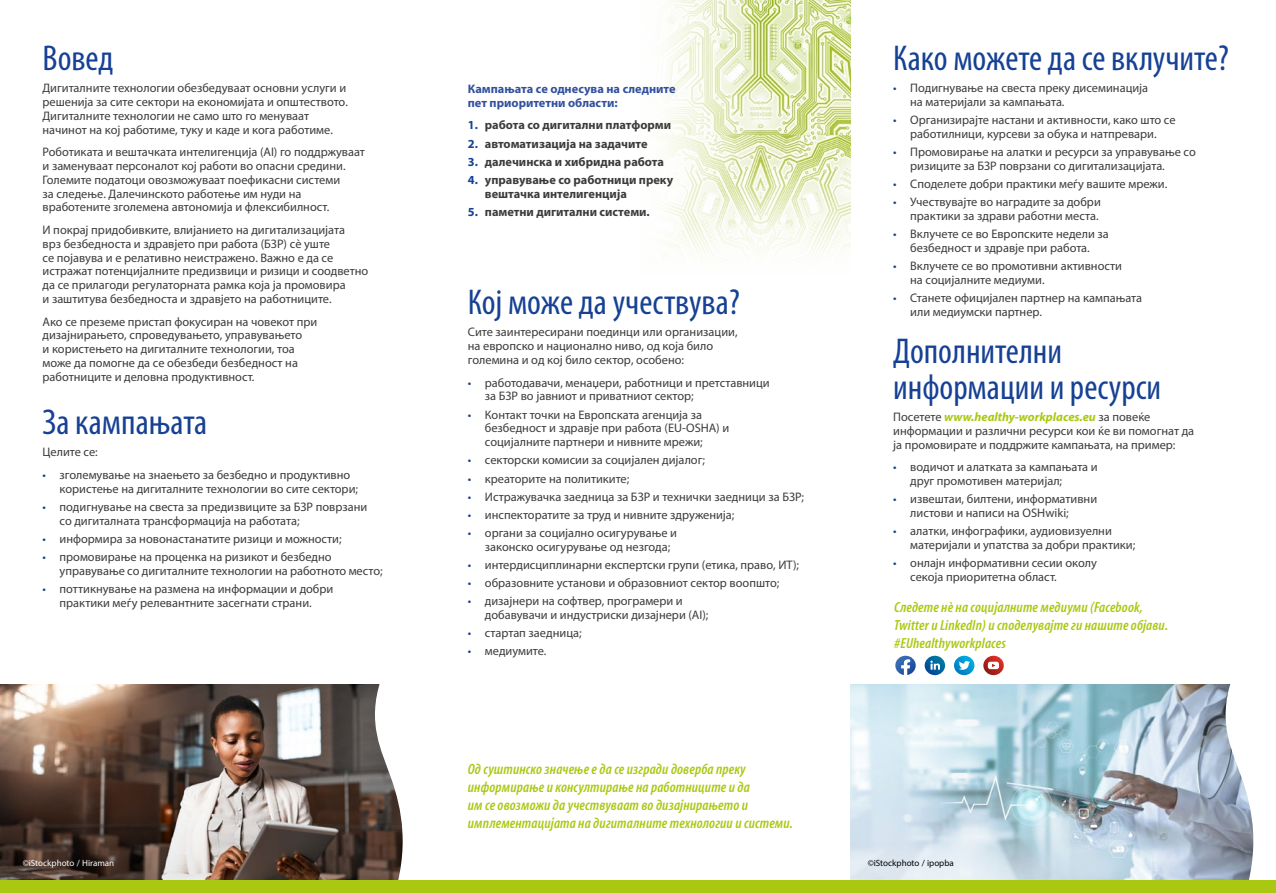
<style>
.page{position:relative;width:1276px;height:893px;background:#fff}
.page>*{position:absolute;margin:0;border:0;box-sizing:border-box;transform-origin:0 0}
.Title_H1{font:condensed 36px/36px "Myriad Pro";color:#164194}
.catch_phrase{font:italic 600 condensed 15px/18px "Myriad Pro";letter-spacing:.01em;color:#aac811}
.catch_phrase-2{font:italic 600 condensed 14.7px/18px "Myriad Pro";letter-spacing:.01em;color:#aac811}
.t1{font:12.3px/13.8px "Myriad Pro";color:#3c3c3b}
.t2{font:700 12.3px/13.8px "Myriad Pro";color:#3c3c3b}
.t3{font:700 12.3px/13.8px "Myriad Pro";color:#32509e}
.t4{font:9px "Myriad Pro";color:#fff}
.t5{font:9px "Myriad Pro";color:#000}
.s1{color:#164194}
.s2{font-weight:700;font-style:italic;color:#aac811}
</style>
<div class="page">
<img style="left:850px;top:684px;width:367px;height:196px">
<img style="left:0;top:684px;width:367px;height:196px">
<svg style="left:367px;top:684px;width:36px;height:196px"></svg>
<svg style="left:1217px;top:684px;width:37px;height:196px"></svg>
<div style="left:0;top:880px;width:1276px;height:13px;background:#aac811"></div>
<img style="left:657px;top:0;width:193px;height:256px">
<svg style="left:954px;top:656px;width:20px;height:19px"></svg>
<svg style="left:983px;top:656px;width:20px;height:19px"></svg>
<svg style="left:895px;top:656px;width:20px;height:19px"></svg>
<svg style="left:924px;top:656px;width:21px;height:19px"></svg>
<h1 class="Title_H1" style="left:43px;top:39px;width:73px">Вовед</h1>
<p class="t1" style="left:43px;top:81px;width:307px">Дигиталните технологии обезбедуваат основни услуги и решенија за сите сектори на економијата и општеството.<br>Дигиталните технологии не само што го менуваат начинот на кој работиме, туку и каде и кога работиме.</p>
<p class="t1" style="left:43px;top:145px;width:324px">Роботиката и вештачката интелигенција (AI) го поддржуваат и заменуваат персоналот кој работи во опасни средини.<br>Големите податоци овозможуваат поефикасни системи<br>за следење. Далечинското работење им нуди на вработените зголемена автономија и флексибилност.</p>
<p class="t1" style="left:43px;top:223px;width:327px">И покрај придобивките, влијанието на дигитализацијата<br>врз безбедноста и здравјето при работа (БЗР) сè уште<br>се појавува и е релативно неистражено. Важно е да се истражат потенцијалните предизвици и ризици и соодветно да се прилагоди регулаторната рамка која ја промовира<br>и заштитува безбедноста и здравјето на работниците.</p>
<p class="t1" style="left:43px;top:314px;width:276px">Ако се преземе пристап фокусиран на човекот при дизајнирањето, спроведувањето, управувањето<br>и користењето на дигиталните технологии, тоа може да помогне да се обезбеди безбедност на работниците и деловна продуктивност.</p>
<h1 class="Title_H1" style="left:43px;top:404px;width:166px">За кампањата</h1>
<p class="t1" style="left:43px;top:445px;width:57px">Целите се:</p>
<p class="t1" style="left:60px;top:468px;width:300px;text-indent:-17px"><span class="s1">•</span> зголемување на знаењето за безбедно и продуктивно користење на дигиталните технологии во сите сектори;</p>
<p class="t1" style="left:60px;top:500px;width:309px;text-indent:-17px"><span class="s1">•</span> подигнување на свеста за предизвиците за БЗР поврзани со дигиталната трансформација на работата;</p>
<p class="t1" style="left:43px;top:532px;width:301px"><span class="s1">•</span> информира за новонастанатите ризици и можности;</p>
<p class="t1" style="left:60px;top:550px;width:325px;text-indent:-17px"><span class="s1">•</span> промовирање на проценка на ризикот и безбедно управување со дигиталните технологии на работното место;</p>
<p class="t1" style="left:43px;top:582px;width:292px;text-align:center"><span class="s1">•</span> поттикнување на размена на информации и добри практики меѓу релевантните засегнати страни.</p>
<p class="t3" style="left:468px;top:82px;width:209px">Кампањата се однесува на следните пет приоритетни области:</p>
<p class="t2" style="left:468px;top:119px;width:205px"><span class="s1">1.</span> работа со дигитални платформи</p>
<p class="t2" style="left:468px;top:137px;width:181px"><span class="s1">2.</span> автоматизација на задачите</p>
<p class="t2" style="left:468px;top:155px;width:198px"><span class="s1">3.</span> далечинска и хибридна работа</p>
<p class="t2" style="left:485px;top:173px;width:190px;text-indent:-17px"><span class="s1">4.</span> управување со работници преку вештачка интелигенција</p>
<p class="t2" style="left:468px;top:205px;width:183px"><span class="s1">5.</span> паметни дигитални системи.</p>
<h1 class="Title_H1" style="left:468px;top:284px;width:274px">Кој може да учествува?</h1>
<p class="t1" style="left:468px;top:325px;width:271px">Сите заинтересирани поединци или организации, на европско и национално ниво, од која било големина и од кој било сектор, особено:</p>
<p class="t1" style="left:485px;top:375px;width:286px;text-indent:-17px"><span class="s1">•</span> работодавачи, менаџери, работници и претставници за БЗР во јавниот и приватниот сектор;</p>
<p class="t1" style="left:485px;top:407px;width:246px;text-indent:-17px"><span class="s1">•</span> Контакт точки на Европската агенција за безбедност и здравје при работа (EU-OSHA) и социјалните партнери и нивните мрежи;</p>
<p class="t1" style="left:468px;top:453px;width:239px"><span class="s1">•</span> секторски комисии за социјален дијалог;</p>
<p class="t1" style="left:468px;top:471px;width:163px"><span class="s1">•</span> креаторите на политиките;</p>
<p class="t1" style="left:468px;top:489px;width:338px"><span class="s1">•</span> Истражувачка заедница за БЗР и технички заедници за БЗР;</p>
<p class="t1" style="left:468px;top:508px;width:268px"><span class="s1">•</span> инспекторатите за труд и нивните здруженија;</p>
<p class="t1" style="left:485px;top:526px;width:194px;text-indent:-17px"><span class="s1">•</span> органи за социјално осигурување и законско осигурување од незгода;</p>
<p class="t1" style="left:468px;top:558px;width:333px"><span class="s1">•</span> интердисциплинарни експертски групи (етика, право, ИТ);</p>
<p class="t1" style="left:468px;top:576px;width:313px"><span class="s1">•</span> образовните установи и образовниот сектор воопшто;</p>
<p class="t1" style="left:485px;top:594px;width:225px;text-indent:-17px"><span class="s1">•</span> дизајнери на софтвер, програмери и добавувачи и индустриски дизајнери (AI);</p>
<p class="t1" style="left:468px;top:626px;width:115px"><span class="s1">•</span> стартап заедница;</p>
<p class="t1" style="left:468px;top:644px;width:80px"><span class="s1">•</span> медиумите.</p>
<p class="catch_phrase" style="left:468px;top:760px;width:327px">Од суштинско значење е да се изгради доверба преку информирање и консултирање на работниците и да<br>им се овозможи да учествуваат во дизајнирањето и имплементацијата на дигиталните технологии и системи.</p>
<h1 class="Title_H1" style="left:893px;top:39px;width:337px">Како можете да се вклучите?</h1>
<p class="t1" style="left:910px;top:81px;width:239px;text-indent:-17px"><span class="s1">•</span> Подигнување на свеста преку дисеминација на материјали за кампањата.</p>
<p class="t1" style="left:893px;top:113px;width:284px;text-align:center"><span class="s1">•</span> Организирајте настани и активности, како што се работилници, курсеви за обука и натпревари.</p>
<p class="t1" style="left:910px;top:145px;width:287px;text-indent:-17px"><span class="s1">•</span> Промовирање на алатки и ресурси за управување со ризиците за БЗР поврзани со дигитализацијата.</p>
<p class="t1" style="left:893px;top:177px;width:275px"><span class="s1">•</span> Споделете добри практики меѓу вашите мрежи.</p>
<p class="t1" style="left:893px;top:195px;width:209px;text-align:right"><span class="s1">•</span> Учествувајте во наградите за добри практики за здрави работни места.</p>
<p class="t1" style="left:893px;top:227px;width:217px;text-align:center"><span class="s1">•</span> Вклучете се во Европските недели за безбедност и здравје при работа.</p>
<p class="t1" style="left:910px;top:259px;width:213px;text-indent:-17px"><span class="s1">•</span> Вклучете се во промотивни активности на социјалните медиуми.</p>
<p class="t1" style="left:910px;top:291px;width:233px;text-indent:-17px"><span class="s1">•</span> Станете официјален партнер на кампањата или медиумски партнер.</p>
<h1 class="Title_H1" style="left:893px;top:333px;width:269px">Дополнителни информации и ресурси</h1>
<p class="t1" style="left:893px;top:410px;width:302px">Посетете <span class="s2">www.healthy-workplaces.eu</span> за повеќе информации и различни ресурси кои ќе ви помогнат да ја промовирате и поддржите кампањата, на пример:</p>
<p class="t1" style="left:910px;top:460px;width:189px;text-indent:-17px"><span class="s1">•</span> водичот и алатката за кампањата и друг промотивен материјал;</p>
<p class="t1" style="left:910px;top:492px;width:188px;text-indent:-17px"><span class="s1">•</span> извештаи, билтени, информативни листови и написи на OSHwiki;</p>
<p class="t1" style="left:910px;top:524px;width:226px;text-indent:-17px"><span class="s1">•</span> алатки, инфографики, аудиовизуелни материјали и упатства за добри практики;</p>
<p class="t1" style="left:910px;top:556px;width:188px;text-indent:-17px"><span class="s1">•</span> онлајн информативни сесии околу секоја приоритетна област.</p>
<p class="catch_phrase-2" style="left:894px;top:598px;width:276px">Следете нè на социјалните медиуми (Facebook,<br>Twitter и LinkedIn) и споделувајте ги нашите објави. #EUhealthyworkplaces</p>
<p class="t4" style="left:23px;top:858px;width:93px">©iStockphoto / Hiraman</p>
<p class="t5" style="left:867px;top:858px;width:88px">©iStockphoto / ipopba</p>
</div>
